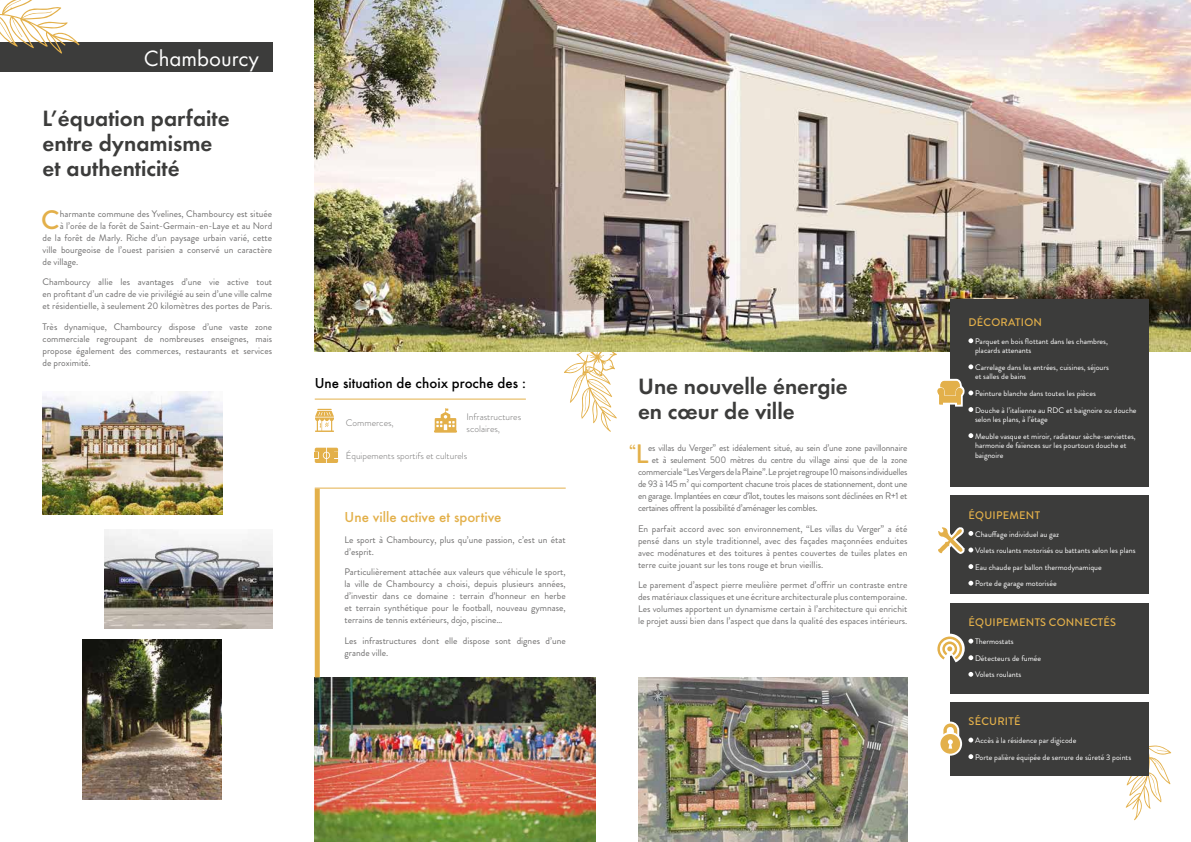
<style>
.page{position:relative;width:1191px;height:842px;background:#fff}
.page>*{position:absolute;margin:0;border:0;box-sizing:border-box;transform-origin:0 0}
.t1{font:500 26.6px "Brandon Grotesque";color:#e3b04a}
.t2{font:600 23px/25px "Futura T";color:#3c3c3b}
.t3{font:23px "Futura T";color:#fff}
.t4{font:700 16.1px "Brandon Grotesque";color:#e3b04a}
.t5{font:500 15px "Futura T";color:#000}
.t6{font:500 15px "Futura T";color:#e3b04a}
.t7{font:500 11px "Brandon Grotesque";letter-spacing:.02em;color:#e3b04a}
.t8{font:9.5px/12px "Brandon Grotesque";color:#706f6f;text-align:justify}
.t9{font:9.5px "Brandon Grotesque";letter-spacing:-.03em;color:#706f6f}
.t10{font:9.5px "Brandon Grotesque";letter-spacing:-.02em;color:#706f6f}
.t11{font:300 9.5px/12px "Brandon Grotesque";color:#706f6f}
.t12{font:8px/16.6px "Brandon Grotesque";color:#fff}
</style>
<div class="page">
<div style="left:950px;top:495px;width:198px;height:99px;background:#3c3c3b"></div>
<svg style="left:968px;top:564px;width:5px;height:5px"></svg>
<svg style="left:968px;top:581px;width:5px;height:5px"></svg>
<svg style="left:938px;top:527px;width:35px;height:27px"></svg>
<svg style="left:1125px;top:738px;width:46px;height:82px"></svg>
<svg style="left:564px;top:351px;width:53px;height:81px"></svg>
<img style="left:638px;top:677px;width:269px;height:165px">
<img style="left:315px;top:0;width:876px;height:351px">
<div style="left:0;top:43px;width:272px;height:29px;background:#3c3c3b"></div>
<img style="left:83px;top:640px;width:138px;height:159px">
<img style="left:105px;top:529px;width:167px;height:99px">
<img style="left:43px;top:391px;width:180px;height:123px">
<svg style="left:315px;top:409px;width:19px;height:23px"></svg>
<svg style="left:434px;top:408px;width:23px;height:25px"></svg>
<svg style="left:315px;top:448px;width:23px;height:15px"></svg>
<hr style="left:315px;top:399px;width:211px;height:1px;background:#e3b04a">
<div style="left:950px;top:299px;width:198px;height:187px;background:#3c3c3b"></div>
<svg style="left:968px;top:338px;width:5px;height:5px"></svg>
<svg style="left:968px;top:364px;width:5px;height:5px"></svg>
<svg style="left:968px;top:433px;width:5px;height:5px"></svg>
<svg style="left:937px;top:378px;width:36px;height:34px"></svg>
<div style="left:950px;top:702px;width:198px;height:73px;background:#3c3c3b"></div>
<svg style="left:968px;top:738px;width:5px;height:4px"></svg>
<svg style="left:968px;top:754px;width:5px;height:5px"></svg>
<svg style="left:939px;top:733px;width:22px;height:22px"></svg>
<div style="left:938px;top:732px;width:24px;height:24px;border:2px solid #fff;border-radius:50%"></div>
<svg style="left:939px;top:721px;width:21px;height:28px"></svg>
<img style="left:315px;top:677px;width:280px;height:165px">
<hr style="left:315px;top:488px;width:251px;height:1px;background:#e3b04a">
<div style="left:315px;top:489px;width:5px;height:188px;background:#e3b04a"></div>
<svg style="left:0;top:0;width:80px;height:54px"></svg>
<div style="left:949px;top:603px;width:199px;height:90px;background:#3c3c3b"></div>
<svg style="left:968px;top:672px;width:5px;height:5px"></svg>
<svg style="left:937px;top:634px;width:36px;height:28px"></svg>
<h2 class="t3" style="left:144px;top:45px;width:117px">Chambourcy</h2>
<h2 class="t2" style="left:43px;top:105px;width:189px">L’équation parfaite entre dynamisme et authenticité</h2>
<h1 class="t1" style="left:41px;top:201px;width:20px">C</h1>
<p class="t8" style="left:60px;top:207px;width:214px">harmante commune des Yvelines, Chambourcy est située</p>
<p class="t8" style="left:60px;top:219px;width:214px">à l’orée de la forêt de Saint-Germain-en-Laye et au Nord</p>
<p class="t8" style="left:43px;top:231px;width:231px">de la forêt de Marly. Riche d’un paysage urbain varié, cette</p>
<p class="t8" style="left:43px;top:243px;width:231px">ville bourgeoise de l’ouest parisien a conservé un caractère</p>
<p class="t8" style="left:43px;top:255px;width:37px">de village.</p>
<p class="t8" style="left:43px;top:276px;width:231px">Chambourcy allie les avantages d’une vie active tout en profitant d’un cadre de vie privilégié au sein d’une ville calme et résidentielle, à seulement 20 kilomètres des portes de Paris.</p>
<p class="t8" style="left:43px;top:320px;width:231px">Très dynamique, Chambourcy dispose d’une vaste zone commerciale regroupant de nombreuses enseignes, mais propose également des commerces, restaurants et services de proximité.</p>
<h3 class="t5" style="left:315px;top:374px;width:213px">Une situation de choix proche des :</h3>
<p class="t11" style="left:346px;top:417px;width:49px">Commerces,</p>
<p class="t11" style="left:346px;top:449px;width:123px">Équipements sportifs et culturels</p>
<p class="t11" style="left:466px;top:411px;width:56px">Infrastructures scolaires,</p>
<h3 class="t6" style="left:344px;top:508px;width:158px">Une ville active et sportive</h3>
<p class="t8" style="left:344px;top:534px;width:223px">Le sport à Chambourcy, plus qu’une passion, c’est un état d’esprit.</p>
<p class="t8" style="left:344px;top:566px;width:223px">Particulièrement attachée aux valeurs que véhicule le sport, la ville de Chambourcy a choisi, depuis plusieurs années, d’investir dans ce domaine : terrain d’honneur en herbe et terrain synthétique pour le football, nouveau gymnase, terrains de tennis extérieurs, dojo, piscine…</p>
<p class="t8" style="left:344px;top:635px;width:223px">Les infrastructures dont elle dispose sont dignes d’une grande ville.</p>
<h2 class="t2" style="left:638px;top:374px;width:211px">Une nouvelle énergie en cœur de ville</h2>
<h3 class="t4" style="left:629px;top:439px;width:8px">“</h3>
<h1 class="t1" style="left:635px;top:436px;width:15px">L</h1>
<p class="t10" style="left:648px;top:441px;width:261px">es villas du Verger” est idéalement situé, au sein d’une zone pavillonnaire</p>
<p class="t10" style="left:652px;top:453px;width:257px">et à seulement 500 mètres du centre du village ainsi que de la zone</p>
<p class="t9" style="left:638px;top:465px;width:271px">commerciale “Les Vergers de la Plaine”. Le projet regroupe 10 maisons individuelles</p>
<p class="t9" style="left:638px;top:477px;width:271px">de 93 à 145 m² qui comportent chacune trois places de stationnement, dont une</p>
<p class="t9" style="left:638px;top:489px;width:271px">en garage. Implantées en cœur d’îlot, toutes les maisons sont déclinées en R+1 et</p>
<p class="t9" style="left:638px;top:501px;width:181px">certaines offrent la possibilité d’aménager les combles.</p>
<p class="t8" style="left:638px;top:523px;width:271px">En parfait accord avec son environnement, “Les villas du Verger” a été pensé dans un style traditionnel, avec des façades maçonnées enduites avec modénatures et des toitures à pentes couvertes de tuiles plates en terre cuite jouant sur les tons rouge et brun vieillis.</p>
<p class="t8" style="left:638px;top:579px;width:271px">Le parement d’aspect pierre meulière permet d’offrir un contraste entre des matériaux classiques et une écriture architecturale plus contemporaine.<br>Les volumes apportent un dynamisme certain à l’architecture qui enrichit le projet aussi bien dans l’aspect que dans la qualité des espaces intérieurs.</p>
<p class="t7" style="left:968px;top:314px;width:75px">DÉCORATION</p>
<p class="t12" style="left:975px;top:336px;width:134px;line-height:9.5px">Parquet en bois flottant dans les chambres, placards attenants</p>
<p class="t12" style="left:975px;top:363px;width:135px;line-height:9.5px">Carrelage dans les entrées, cuisines, séjours et salles de bains</p>
<p class="t12" style="left:975px;top:385px;width:163px">Peinture blanche dans toutes les pièces<br>Douche à l’italienne au RDC et baignoire ou douche</p>
<p class="t12" style="left:975px;top:411px;width:162px">selon les plans, à l’étage<br>Meuble vasque et miroir, radiateur sèche-serviettes,</p>
<p class="t12" style="left:975px;top:441px;width:153px;line-height:9.5px">harmonie de faïences sur les pourtours douche et baignoire</p>
<p class="t7" style="left:968px;top:507px;width:73px">ÉQUIPEMENT</p>
<p class="t12" style="left:975px;top:526px;width:162px">Chauffage individuel au gaz<br>Volets roulants motorisés ou battants selon les plans Eau chaude par ballon thermodynamique<br>Porte de garage motorisée</p>
<p class="t7" style="left:968px;top:615px;width:149px">ÉQUIPEMENTS CONNECTÉS</p>
<p class="t12" style="left:975px;top:633px;width:68px">Thermostats<br>Détecteurs de fumée<br>Volets roulants</p>
<p class="t7" style="left:968px;top:714px;width:53px">SÉCURITÉ</p>
<p class="t12" style="left:975px;top:732px;width:158px">Accès à la résidence par digicode<br>Porte palière équipée de serrure de sûreté 3 points</p>
</div>
